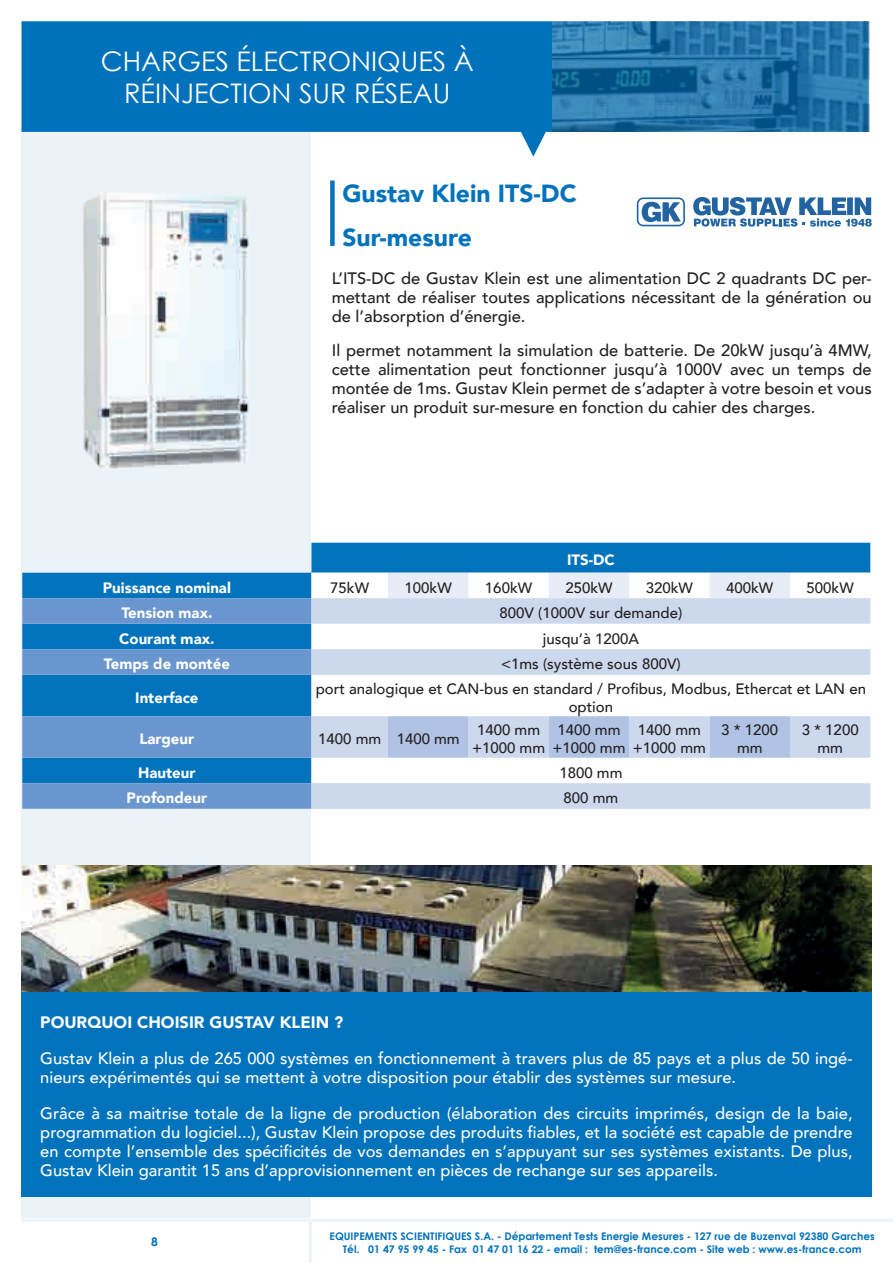
<style>
.page{position:relative;width:893px;height:1263px;background:#fff}
.page>*{position:absolute;margin:0;border:0;box-sizing:border-box;transform-origin:0 0}
.t1{font:27px/32.4px "Century Gothic";color:#fff;text-align:center}
.t2{font:900 24.75px/43.3px "Avenir";color:#0073bc}
.t3{font:500 16.5px/18.9px "Avenir";color:#fff}
.t4{font:500 16.5px/19px "Avenir";color:#231f20;text-align:justify}
.t5{font:900 16.5px "Avenir";color:#fff}
.t6{font:500 15px/18px "Avenir";color:#231f20;text-align:center}
.t7{font:900 15px "Avenir";color:#fff}
.t8{font:700 12px "Century Gothic";color:#0072bc}
.t9{font:700 10.5px/12.6px "Century Gothic";color:#0072bc;text-align:center}
</style>
<div class="page">
<div style="left:21px;top:21px;width:289px;height:1196px;background:#ebf3f9"></div>
<svg style="left:22px;top:21px;width:531px;height:136px;fill:#0072bc"></svg>
<img style="left:553px;top:21px;width:316px;height:111px">
<hr style="left:21px;top:1219px;width:872px;height:3px;background:#0072bc">
<hr style="left:309px;top:1222px;width:3px;height:41px;background:#0072bc">
<img style="left:82px;top:193px;width:167px;height:276px">
<svg style="left:22px;top:543px;width:848px;height:55px;fill:#0073bc"></svg>
<svg style="left:311px;top:573px;width:559px;height:25px"></svg>
<svg style="left:388px;top:573px;width:402px;height:25px"></svg>
<svg style="left:22px;top:598px;width:289px;height:211px;background:#3c87c6"></svg>
<svg style="left:311px;top:598px;width:559px;height:211px"></svg>
<svg style="left:388px;top:716px;width:402px;height:42px;background:#bccce7"></svg>
<svg style="left:637px;top:197px;width:48px;height:29px"></svg>
<svg style="left:693px;top:197px;width:179px;height:30px"></svg>
<img style="left:21px;top:866px;width:851px;height:127px">
<div style="left:21px;top:993px;width:851px;height:204px;background:#0073bc"></div>
<div style="left:330px;top:181px;width:5px;height:65px;background:#0073bc"></div>
<h1 class="t1" style="left:101px;top:44px;width:375px">CHARGES ÉLECTRONIQUES À<br>RÉINJECTION SUR RÉSEAU</h1>
<h2 class="t2" style="left:342px;top:171px;width:236px">Gustav Klein ITS-DC<br>Sur-mesure</h2>
<p class="t4" style="left:332px;top:268px;width:541px">L’ITS-DC de Gustav Klein est une alimentation DC 2 quadrants DC per&shy;mettant de réaliser toutes applications nécessitant de la génération ou de l’absorption d’énergie.</p>
<p class="t4" style="left:332px;top:340px;width:541px">Il permet notamment la simulation de batterie. De 20kW jusqu’à 4MW, cette alimentation peut fonctionner jusqu’à 1000V avec un temps de montée de 1ms. Gustav Klein permet de s’adapter à votre besoin et vous réaliser un produit sur-mesure en fonction du cahier des charges.</p>
<p class="t7" style="left:567px;top:547px;width:49px">ITS-DC</p>
<p class="t7" style="left:103px;top:575px;width:130px">Puissance nominal</p>
<p class="t6" style="left:330px;top:578px;width:40px">75kW</p>
<p class="t6" style="left:405px;top:578px;width:49px">100kW</p>
<p class="t6" style="left:485px;top:578px;width:49px">160kW</p>
<p class="t6" style="left:565px;top:578px;width:49px">250kW</p>
<p class="t6" style="left:646px;top:578px;width:49px">320kW</p>
<p class="t6" style="left:726px;top:578px;width:49px">400kW</p>
<p class="t6" style="left:806px;top:578px;width:49px">500kW</p>
<p class="t7" style="left:121px;top:600px;width:93px">Tension max.</p>
<p class="t6" style="left:500px;top:603px;width:184px">800V (1000V sur demande)</p>
<p class="t7" style="left:119px;top:626px;width:97px">Courant max.</p>
<p class="t6" style="left:543px;top:629px;width:98px">jusqu’à 1200A</p>
<p class="t7" style="left:104px;top:651px;width:128px">Temps de montée</p>
<p class="t6" style="left:501px;top:654px;width:181px">&lt;1ms (système sous 800V)</p>
<p class="t7" style="left:135px;top:685px;width:65px">Interface</p>
<p class="t6" style="left:316px;top:679px;width:552px">port analogique et CAN-bus en standard / Profibus, Modbus, Ethercat et LAN en option</p>
<p class="t7" style="left:140px;top:726px;width:56px">Largeur</p>
<p class="t6" style="left:318px;top:729px;width:143px">1400 mm 1400 mm</p>
<p class="t6" style="left:472px;top:720px;width:75px">1400 mm +1000 mm</p>
<p class="t6" style="left:552px;top:720px;width:75px">1400 mm +1000 mm</p>
<p class="t6" style="left:633px;top:720px;width:75px">1400 mm +1000 mm</p>
<p class="t6" style="left:721px;top:720px;width:58px">3 * 1200 mm</p>
<p class="t6" style="left:802px;top:720px;width:58px">3 * 1200 mm</p>
<p class="t7" style="left:138px;top:760px;width:59px">Hauteur</p>
<p class="t6" style="left:559px;top:763px;width:65px">1800 mm</p>
<p class="t7" style="left:127px;top:785px;width:82px">Profondeur</p>
<p class="t6" style="left:563px;top:788px;width:56px">800 mm</p>
<p class="t5" style="left:40px;top:1008px;width:304px">POURQUOI CHOISIR GUSTAV KLEIN ?</p>
<p class="t3" style="left:40px;top:1048px;width:814px">Gustav Klein a plus de 265 000 systèmes en fonctionnement à travers plus de 85 pays et a plus de 50 ingé&shy;nieurs expérimentés qui se mettent à votre disposition pour établir des systèmes sur mesure.</p>
<p class="t3" style="left:40px;top:1103px;width:814px;text-align:justify">Grâce à sa maitrise totale de la ligne de production (élaboration des circuits imprimés, design de la baie, programmation du logiciel...), Gustav Klein propose des produits fiables, et la société est capable de prendre en compte l’ensemble des spécificités de vos demandes en s’appuyant sur ses systèmes existants. De plus, Gustav Klein garantit 15 ans d’approvisionnement en pièces de rechange sur ses appareils.</p>
<p class="t8" style="left:151px;top:1234px;width:8px">8</p>
<p class="t9" style="left:330px;top:1230px;width:547px">EQUIPEMENTS SCIENTIFIQUES S.A. - Département Tests Energie Mesures - 127 rue de Buzenval 92380 Garches<br>Tél. 01 47 95 99 45 - Fax 01 47 01 16 22 - email : tem@es-france.com - Site web : www.es-france.com</p>
</div>
